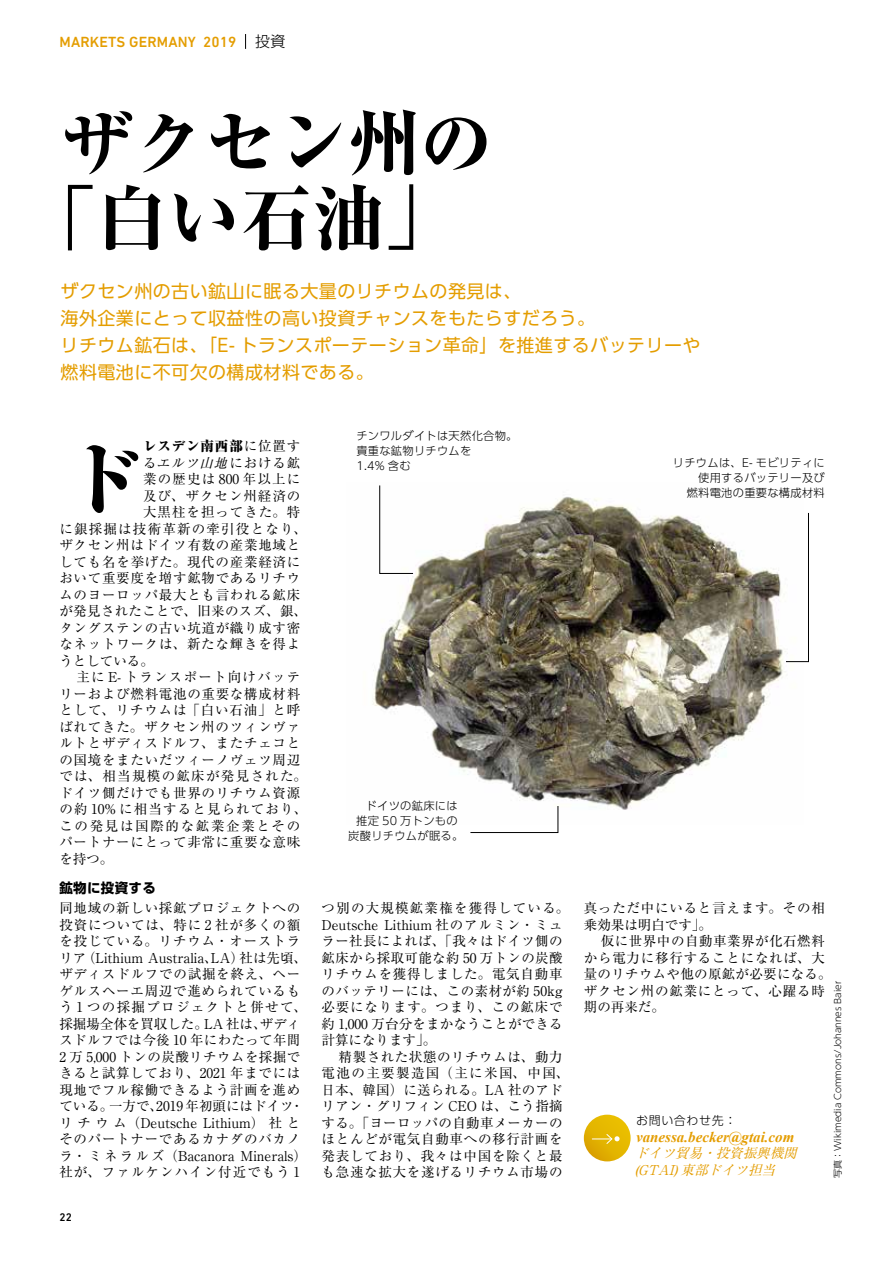
<style>
.page{position:relative;width:893px;height:1263px;background:#fff}
.page>*{position:absolute;margin:0;border:0;box-sizing:border-box;transform-origin:0 0}
.t1{font:800 expanded 79.5px "Ryumin Pro";color:#000}
.t2{font:800 72px/75px "Ryumin Pro";color:#000;text-align:center}
.t3{font:18px/27px "UD Shin Go Pro";letter-spacing:.025em;color:#e49d00}
.t4{font:italic 700 15px "Times New Roman";color:#e49d00}
.t5{font:500 15px "DIN Next LT Pro";letter-spacing:.01em;color:#e49d00}
.t6{font:13.5px/16.5px "Ryumin Pro";letter-spacing:.055em;color:#000}
.t7{font:13.5px/16.5px "Ryumin Pro";letter-spacing:.025em;color:#000}
.t8{font:13.5px "Ryumin Pro";letter-spacing:.09em;color:#000}
.t9{font:13.5px "Ryumin Pro";letter-spacing:.085em;color:#000}
.t10{font:italic 13.5px/16.5px "Ryumin Pro";color:#e49d00}
.t11{font:13.5px "Ryumin Pro";letter-spacing:.095em;color:#000}
.t12{font:13.5px "Ryumin Pro";letter-spacing:.125em;color:#000}
.t13{font:800 expanded 13.5px "Ryumin Pro";letter-spacing:.065em;color:#000}
.t14{font:700 13.5px "UD Shin Go Pro";letter-spacing:.025em;color:#000}
.t15{font:300 12px "UD Shin Go Pro";letter-spacing:.05em;color:#000}
.t16{font:300 11.25px/15px "UD Shin Go Pro";letter-spacing:.025em;color:#000}
.t17{font:500 11.25px "DIN Next LT Pro";color:#000}
.t18{font:300 9px "UD Shin Go Pro";color:#000}
.s1{font-family:"UD Shin Go Pro";font-weight:300;color:#000}
.s2{font-weight:400;font-stretch:normal}
.s3{font-style:italic}
</style>
<div class="page">
<svg style="left:245px;top:34px;width:1px;height:15px"></svg>
<img style="left:372px;top:497px;width:432px;height:313px">
<svg style="left:785px;top:512px;width:24px;height:150px"></svg>
<svg style="left:379px;top:485px;width:35px;height:89px"></svg>
<svg style="left:470px;top:805px;width:89px;height:28px"></svg>
<svg style="left:584px;top:1115px;width:47px;height:46px"></svg>
<svg style="left:592px;top:1134px;width:28px;height:10px"></svg>
<p class="t5" style="left:60px;top:33px;width:227px">MARKETS GERMANY 2019 <span class="s1">投資</span></p>
<h2 class="t2" style="left:25px;top:100px;width:470px">ザクセン州の「白い石油」</h2>
<h3 class="t3" style="left:61px;top:277px;width:641px">ザクセン州の古い鉱山に眠る大量のリチウムの発見は、<br>海外企業にとって収益性の高い投資チャンスをもたらすだろう。<br>リチウム鉱石は、「E- トランスポーテーション革命」を推進するバッテリーや燃料電池に不可欠の構成材料である。</h3>
<p class="t16" style="left:356px;top:428px;width:163px">チンワルダイトは天然化合物。貴重な鉱物リチウムを<br>1.4% 含む</p>
<h1 class="t1" style="left:64px;top:417px;width:81px">ド</h1>
<p class="t13" style="left:143px;top:435px;width:159px">レスデン南西部<span class="s2">に位置す</span></p>
<p class="t6" style="left:143px;top:453px;width:159px">る<span class="s3">エルツ山地</span>における鉱</p>
<p class="t9" style="left:143px;top:469px;width:159px">業の歴史は 800 年以上に</p>
<p class="t6" style="left:143px;top:486px;width:159px">及び、ザクセン州経済の</p>
<p class="t6" style="left:143px;top:503px;width:159px">大黒柱を担ってきた。特</p>
<p class="t8" style="left:59px;top:518px;width:249px">に銀採掘は技術革新の牽引役となり、</p>
<p class="t6" style="left:59px;top:536px;width:242px">ザクセン州はドイツ有数の産業地域と</p>
<p class="t6" style="left:59px;top:552px;width:242px">しても名を挙げた。現代の産業経済に</p>
<p class="t6" style="left:59px;top:569px;width:242px">おいて重要度を増す鉱物であるリチウ</p>
<p class="t6" style="left:59px;top:585px;width:242px">ムのヨーロッパ最大とも言われる鉱床</p>
<p class="t7" style="left:59px;top:602px;width:249px">が発見されたことで、旧来のスズ、銀、</p>
<p class="t6" style="left:59px;top:618px;width:242px">タングステンの古い坑道が織り成す密</p>
<p class="t6" style="left:59px;top:635px;width:242px">なネットワークは、新たな輝きを得よ</p>
<p class="t6" style="left:59px;top:651px;width:96px">うとしている。</p>
<p class="t8" style="left:76px;top:666px;width:225px">主に E- トランスポート向けバッテ</p>
<p class="t6" style="left:59px;top:684px;width:242px">リーおよび燃料電池の重要な構成材料</p>
<p class="t6" style="left:59px;top:701px;width:242px">として、リチウムは「白い石油」と呼</p>
<p class="t6" style="left:59px;top:717px;width:242px">ばれてきた。ザクセン州のツィンヴァ</p>
<p class="t6" style="left:59px;top:734px;width:242px">ルトとザディスドルフ、またチェコと</p>
<p class="t6" style="left:59px;top:750px;width:242px">の国境をまたいだツィーノヴェツ周辺</p>
<p class="t11" style="left:59px;top:765px;width:249px">では、相当規模の鉱床が発見された。</p>
<p class="t6" style="left:59px;top:783px;width:242px">ドイツ側だけでも世界のリチウム資源</p>
<p class="t9" style="left:59px;top:798px;width:249px">の約 10% に相当すると見られており、</p>
<p class="t12" style="left:59px;top:815px;width:242px">この発見は国際的な鉱業企業とその</p>
<p class="t6" style="left:59px;top:833px;width:242px">パートナーにとって非常に重要な意味</p>
<p class="t6" style="left:59px;top:849px;width:55px">を持つ。</p>
<p class="t14" style="left:59px;top:877px;width:98px">鉱物に投資する</p>
<p class="t6" style="left:59px;top:899px;width:249px">同地域の新しい採鉱プロジェクトへの投資については、特に 2 社が多くの額を投じている。リチウム・オーストラリア（Lithium Australia、LA）社は先頃、ザディスドルフでの試掘を終え、ヘーゲルスヘーエ周辺で進められているもう 1 つの採掘プロジェクトと併せて、採掘場全体を買収した。LA 社は、ザディスドルフでは今後 10 年にわたって年間<br>2 万 5,000 トンの炭酸リチウムを採掘できると試算しており、2021 年までには現地でフル稼働できるよう計画を進めている。一方で、2019 年初頭にはドイツ・リチウム（Deutsche Lithium）社とそのパートナーであるカナダのバカノラ・ミネラルズ（Bacanora Minerals）社が、ファルケンハイン付近でもう 1</p>
<p class="t7" style="left:322px;top:899px;width:249px">つ別の大規模鉱業権を獲得している。<br>Deutsche Lithium 社のアルミン・ミュラー社長によれば、「我々はドイツ側の鉱床から採取可能な約 50 万トンの炭酸リチウムを獲得しました。電気自動車のバッテリーには、この素材が約 50kg必要になります。つまり、この鉱床で約 1,000 万台分をまかなうことができる計算になります」。</p>
<p class="t16" style="left:366px;top:798px;width:93px">ドイツの鉱床には</p>
<p class="t16" style="left:356px;top:813px;width:103px">推定 50 万トンもの</p>
<p class="t16" style="left:348px;top:827px;width:117px">炭酸リチウムが眠る。</p>
<p class="t6" style="left:322px;top:1047px;width:249px;text-indent:17px">精製された状態のリチウムは、動力電池の主要製造国（主に米国、中国、日本、韓国）に送られる。LA 社のアドリアン・グリフィン CEO は、こう指摘する。「ヨーロッパの自動車メーカーのほとんどが電気自動車への移行計画を発表しており、我々は中国を除くと最も急速な拡大を遂げるリチウム市場の</p>
<p class="t17" style="left:60px;top:1211px;width:14px">22</p>
<p class="t16" style="left:673px;top:455px;width:153px;text-align:right">リチウムは、E- モビリティに使用するバッテリー及び<br>燃料電池の重要な構成材料</p>
<p class="t6" style="left:584px;top:899px;width:242px">真っただ中にいると言えます。その相乗効果は明白です」。</p>
<p class="t6" style="left:584px;top:932px;width:249px;text-indent:17px">仮に世界中の自動車業界が化石燃料から電力に移行することになれば、大量のリチウムや他の原鉱が必要になる。ザクセン州の鉱業にとって、心躍る時期の再来だ。</p>
<p class="t15" style="left:636px;top:1111px;width:102px">お問い合わせ先：</p>
<p class="t4" style="left:636px;top:1127px;width:160px">vanessa.becker@gtai.com</p>
<p class="t10" style="left:635px;top:1144px;width:169px">ドイツ貿易・投資振興機関(GTAI) 東部ドイツ担当</p>
<p class="t18" style="left:830px;top:1178px;width:198px;rotate:-90deg">写真：Wikimedia Commons/Johannes Baier</p>
</div>
